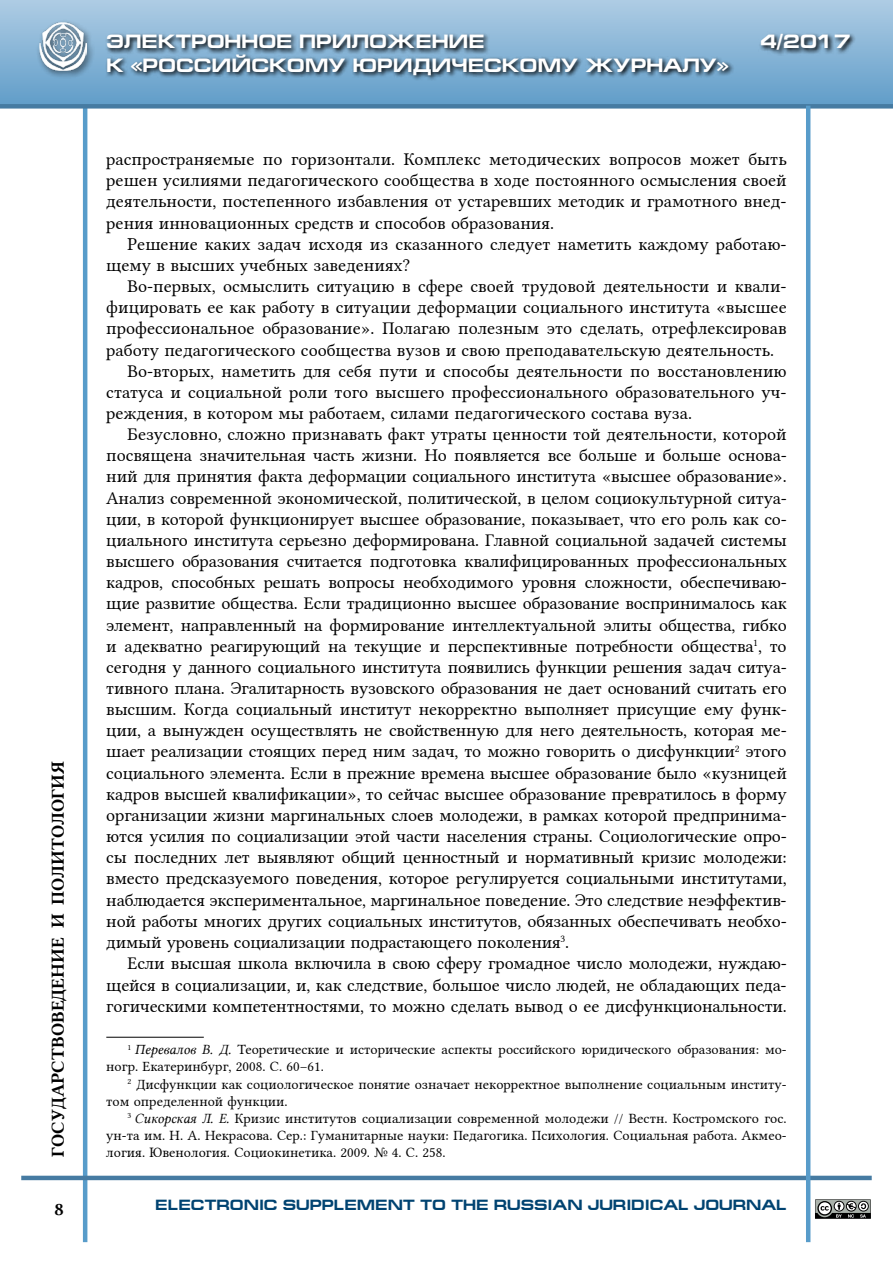
<style>
.page{position:relative;width:893px;height:1263px;background:#fff}
.page>*{position:absolute;margin:0;border:0;box-sizing:border-box;transform-origin:0 0}
.t1{font:700 19.5px "Europe Ext";color:#fff}
.t2{font:18px/21.1px "Lin Libertine";letter-spacing:-.01em;color:#000;text-align:justify}
.t3{font:18px "Lin Libertine B";color:#000}
.t4{font:700 15px "Europe Ext";color:#004371}
.t5{font:14.25px/17.1px "Lin Libertine";color:#000}
.s1{font-family:"Lin Libertine I"}
</style>
<div class="page">
<div style="left:0;top:0;width:893px;height:106px;background:linear-gradient(to bottom,#aecce4,#619dc9)"></div>
<hr style="left:83px;top:106px;width:4px;height:1136px;background:#589cca">
<hr style="left:21px;top:1176px;width:851px;height:4px;background:#467ba2">
<div style="left:0;top:104px;width:893px;height:5px;background:#467ba2"></div>
<div style="left:35px;top:19px;width:60px;height:60px;background:#000;opacity:.63"></div>
<img style="left:39px;top:23px;width:48px;height:47px">
<svg style="left:105px;top:31px;width:751px;height:50px;background:#6b90ac"></svg>
<hr style="left:806px;top:106px;width:4px;height:1136px;background:#589cca">
<svg style="left:815px;top:1199px;width:56px;height:20px"></svg>
<hr style="left:106px;top:1037px;width:98px;height:1px;background:#000">
<p class="t3" style="left:46px;top:1157px;width:397px;rotate:-90deg">ГОСУДАРСТВОВЕДЕНИЕ И ПОЛИТОЛОГИЯ</p>
<p class="t3" style="left:55px;top:1197px;width:11px">8</p>
<p class="t1" style="left:106px;top:31px;width:380px">ЭЛЕКТРОННОЕ ПРИЛОЖЕНИЕ</p>
<p class="t1" style="left:760px;top:31px;width:92px">4/2017</p>
<p class="t1" style="left:106px;top:54px;width:624px">К «РОССИЙСКОМУ ЮРИДИЧЕСКОМУ ЖУРНАЛУ»</p>
<p class="t2" style="left:106px;top:147px;width:682px">распространяемые по горизонтали. Комплекс методических вопросов может быть решен усилиями педагогического сообщества в ходе постоянного осмысления своей деятельности, постепенного избавления от устаревших методик и грамотного внед&shy;рения инновационных средств и способов образования.</p>
<p class="t2" style="left:106px;top:231px;width:682px;text-indent:21px">Решение каких задач исходя из сказанного следует наметить каждому работаю&shy;щему в высших учебных заведениях?</p>
<p class="t2" style="left:128px;top:274px;width:661px">Во-первых, осмыслить ситуацию в сфере своей трудовой деятельности и квали-</p>
<p class="t2" style="left:106px;top:295px;width:682px">фицировать ее как работу в ситуации деформации социального института «высшее</p>
<p class="t2" style="left:106px;top:316px;width:682px">профессиональное образование». Полагаю полезным это сделать, отрефлексировав</p>
<p class="t2" style="left:106px;top:337px;width:669px">работу педагогического сообщества вузов и свою преподавательскую деятельность.</p>
<p class="t2" style="left:128px;top:358px;width:661px">Во-вторых, наметить для себя пути и способы деятельности по восстановлению</p>
<p class="t2" style="left:106px;top:379px;width:682px">статуса и социальной роли того высшего профессионального образовательного уч-</p>
<p class="t2" style="left:106px;top:401px;width:587px">реждения, в котором мы работаем, силами педагогического состава вуза.</p>
<p class="t2" style="left:128px;top:422px;width:661px">Безусловно, сложно признавать факт утраты ценности той деятельности, которой</p>
<p class="t2" style="left:106px;top:443px;width:682px">посвящена значительная часть жизни. Но появляется все больше и больше основа-</p>
<p class="t2" style="left:106px;top:464px;width:682px">ний для принятия факта деформации социального института «высшее образование».</p>
<p class="t2" style="left:106px;top:485px;width:682px">Анализ современной экономической, политической, в целом социокультурной ситуа-</p>
<p class="t2" style="left:106px;top:506px;width:682px">ции, в которой функционирует высшее образование, показывает, что его роль как со-</p>
<p class="t2" style="left:106px;top:527px;width:682px">циального института серьезно деформирована. Главной социальной задачей системы</p>
<p class="t2" style="left:106px;top:549px;width:682px">высшего образования считается подготовка квалифицированных профессиональных</p>
<p class="t2" style="left:106px;top:570px;width:682px">кадров, способных решать вопросы необходимого уровня сложности, обеспечиваю-</p>
<p class="t2" style="left:106px;top:591px;width:682px">щие развитие общества. Если традиционно высшее образование воспринималось как</p>
<p class="t2" style="left:106px;top:612px;width:682px">элемент, направленный на формирование интеллектуальной элиты общества, гибко</p>
<p class="t2" style="left:106px;top:633px;width:682px">и адекватно реагирующий на текущие и перспективные потребности общества<sup>1</sup>, то</p>
<p class="t2" style="left:106px;top:654px;width:682px">сегодня у данного социального института появились функции решения задач ситуа-</p>
<p class="t2" style="left:106px;top:676px;width:682px">тивного плана. Эгалитарность вузовского образования не дает оснований считать его</p>
<p class="t2" style="left:106px;top:697px;width:682px">высшим. Когда социальный институт некорректно выполняет присущие ему функ-</p>
<p class="t2" style="left:106px;top:718px;width:682px">ции, а вынужден осуществлять не свойственную для него деятельность, которая ме-</p>
<p class="t2" style="left:106px;top:739px;width:682px">шает реализации стоящих перед ним задач, то можно говорить о дисфункции<sup>2</sup> этого</p>
<p class="t2" style="left:106px;top:760px;width:682px">социального элемента. Если в прежние времена высшее образование было «кузницей</p>
<p class="t2" style="left:106px;top:781px;width:682px">кадров высшей квалификации», то сейчас высшее образование превратилось в форму</p>
<p class="t2" style="left:106px;top:802px;width:682px">организации жизни маргинальных слоев молодежи, в рамках которой предпринима-</p>
<p class="t2" style="left:106px;top:824px;width:682px">ются усилия по социализации этой части населения страны. Социологические опро-</p>
<p class="t2" style="left:106px;top:845px;width:682px">сы последних лет выявляют общий ценностный и нормативный кризис молодежи:</p>
<p class="t2" style="left:106px;top:866px;width:682px">вместо предсказуемого поведения, которое регулируется социальными институтами,</p>
<p class="t2" style="left:106px;top:887px;width:682px">наблюдается экспериментальное, маргинальное поведение. Это следствие неэффектив-</p>
<p class="t2" style="left:106px;top:908px;width:682px">ной работы многих других социальных институтов, обязанных обеспечивать необхо-</p>
<p class="t2" style="left:106px;top:929px;width:464px">димый уровень социализации подрастающего поколения<sup>3</sup>.</p>
<p class="t2" style="left:128px;top:950px;width:661px">Если высшая школа включила в свою сферу громадное число молодежи, нуждаю-</p>
<p class="t2" style="left:106px;top:972px;width:682px">щейся в социализации, и, как следствие, большое число людей, не обладающих педа-</p>
<p class="t2" style="left:106px;top:994px;width:682px">гогическими компетентностями, то можно сделать вывод о ее дисфункциональности.</p>
<p class="t5" style="left:106px;top:1039px;width:682px;text-indent:21px"><sup>1</sup> <span class="s1">Перевалов В. Д.</span> Теоретические и исторические аспекты российского юридического образования: мо&shy;ногр. Екатеринбург, 2008. С. 60–61.</p>
<p class="t5" style="left:106px;top:1074px;width:682px;text-indent:21px"><sup>2</sup> Дисфункции как социологическое понятие означает некорректное выполнение социальным институ&shy;том определенной функции.</p>
<p class="t5" style="left:106px;top:1108px;width:682px;text-align:justify;text-indent:21px"><sup>3</sup> <span class="s1">Сикорская Л. Е.</span> Кризис институтов социализации современной молодежи // Вестн. Костромского гос. ун-та им. Н. А. Некрасова. Сер.: Гуманитарные науки: Педагогика. Психология. Социальная работа. Акмео&shy;логия. Ювенология. Социокинетика. 2009. № 4. С. 258.</p>
<p class="t4" style="left:155px;top:1196px;width:633px">ELECTRONIC SUPPLEMENT TO THE RUSSIAN JURIDICAL JOURNAL</p>
</div>
